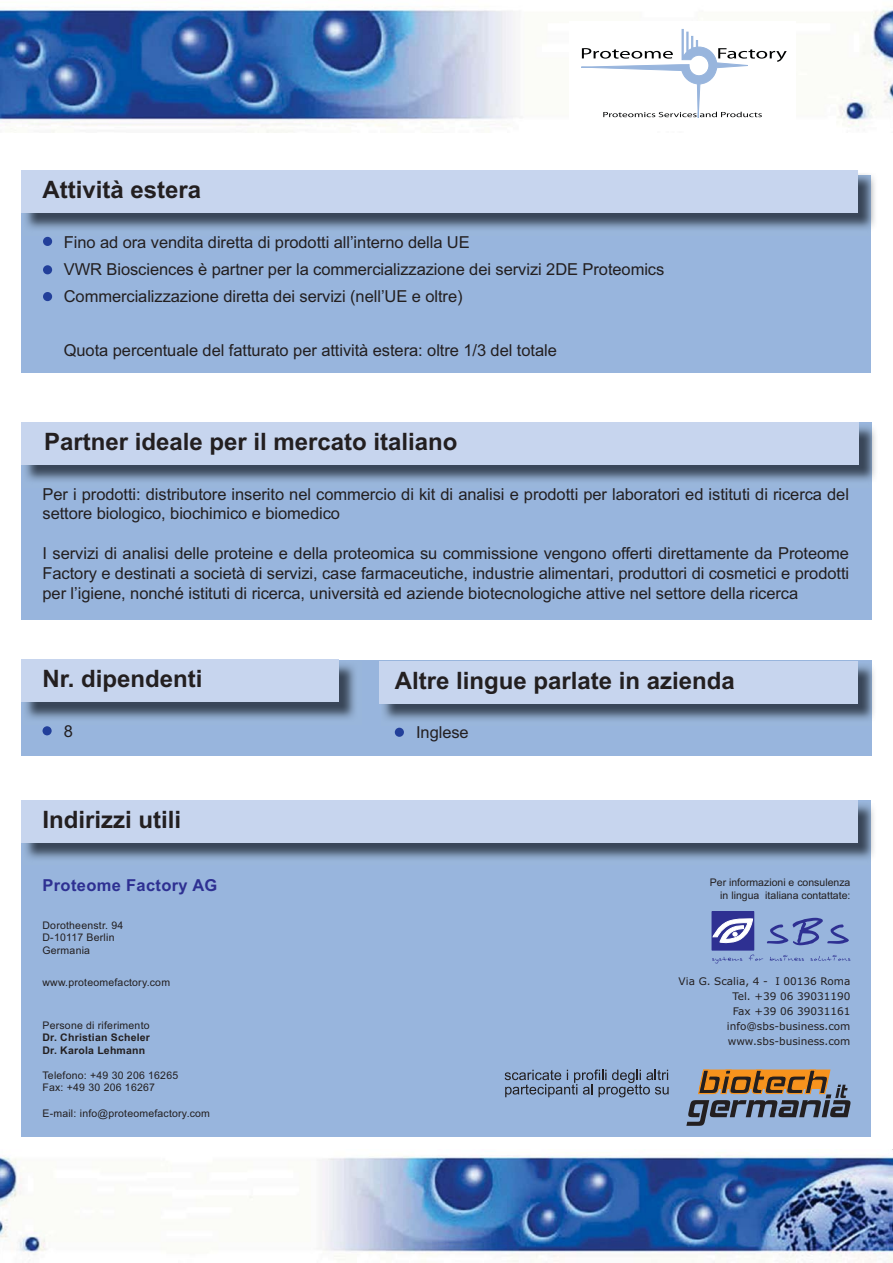
<style>
.page{position:relative;width:893px;height:1263px;background:#fff}
.page>*{position:absolute;margin:0;border:0;box-sizing:border-box;transform-origin:0 0}
.t1{font:700 24px "Arial";color:#231f20}
.t2{font:16.5px/19.8px "Arial";letter-spacing:-.005em;color:#231f20}
.t3{font:700 16.5px "Arial";letter-spacing:.02em;color:#2e3092}
.t4{font:10.5px/12.6px "Arial";letter-spacing:.02em;color:#231f20}
.t5{font:10.5px/15px "Verdana";color:#231f20;text-align:right}
.t6{font:10.5px/12.6px "Arial";color:#231f20;text-align:right}
.t7{font:700 10.5px/12.6px "Arial";letter-spacing:.02em;color:#231f20}
</style>
<div class="page">
<img style="left:0;top:1156px;width:892px;height:107px">
<div style="left:21px;top:175px;width:849px;height:197px;background:#98b5dd"></div>
<div style="left:21px;top:422px;width:850px;height:198px;background:#98b5dd"></div>
<div style="left:21px;top:801px;width:849px;height:336px;background:#98b5dd"></div>
<img style="left:25px;top:175px;width:845px;height:55px">
<div style="left:21px;top:170px;width:836px;height:43px;background:#c7d5ee"></div>
<img style="left:25px;top:425px;width:851px;height:62px">
<div style="left:21px;top:422px;width:838px;height:43px;background:#c7d5ee"></div>
<img style="left:23px;top:802px;width:851px;height:63px">
<div style="left:21px;top:800px;width:836px;height:42px;background:#c7d5ee"></div>
<div style="left:43px;top:237px;width:9px;height:9px;background:#223f9a;border-radius:50%"></div>
<div style="left:43px;top:265px;width:9px;height:9px;background:#223f9a;border-radius:50%"></div>
<div style="left:43px;top:292px;width:9px;height:9px;background:#223f9a;border-radius:50%"></div>
<img style="left:0;top:6px;width:892px;height:127px">
<div style="left:21px;top:660px;width:850px;height:95px;background:#98b5dd"></div>
<img style="left:25px;top:664px;width:331px;height:56px">
<div style="left:21px;top:660px;width:318px;height:42px;background:#c7d5ee"></div>
<img style="left:383px;top:663px;width:491px;height:63px">
<div style="left:379px;top:661px;width:478px;height:43px;background:#c7d5ee"></div>
<div style="left:43px;top:726px;width:9px;height:9px;background:#223f9a;border-radius:50%"></div>
<div style="left:395px;top:728px;width:9px;height:9px;background:#223f9a;border-radius:50%"></div>
<div style="left:570px;top:21px;width:226px;height:110px;background:#fff"></div>
<svg style="left:567px;top:29px;width:219px;height:100px"></svg>
<div style="left:712px;top:912px;width:41px;height:38px;background:#2e3092"></div>
<div style="left:711px;top:911px;width:43px;height:39px;border:1px solid #2e3092"></div>
<svg style="left:712px;top:918px;width:41px;height:25px"></svg>
<svg style="left:767px;top:918px;width:81px;height:27px"></svg>
<svg style="left:712px;top:957px;width:30px;height:6px"></svg>
<svg style="left:748px;top:955px;width:15px;height:6px"></svg>
<svg style="left:769px;top:955px;width:35px;height:6px"></svg>
<svg style="left:810px;top:955px;width:40px;height:6px"></svg>
<svg style="left:504px;top:1070px;width:164px;height:27px"></svg>
<svg style="left:686px;top:1069px;width:164px;height:57px"></svg>
<h1 class="t1" style="left:43px;top:181px;width:160px">Attività estera</h1>
<p class="t2" style="left:64px;top:230px;width:602px;line-height:27px">Fino ad ora vendita diretta di prodotti all’interno della UE<br>VWR Biosciences è partner per la commercializzazione dei servizi 2DE Proteomics<br>Commercializzazione diretta dei servizi (nell’UE e oltre)</p>
<p class="t2" style="left:64px;top:341px;width:494px">Quota percentuale del fatturato per attività estera: oltre 1/3 del totale</p>
<h1 class="t1" style="left:44px;top:433px;width:415px">Partner ideale per il mercato italiano</h1>
<p class="t2" style="left:43px;top:486px;width:808px">Per i prodotti: distributore inserito nel commercio di kit di analisi e prodotti per laboratori ed istituti di ricerca del settore biologico, biochimico e biomedico</p>
<p class="t2" style="left:43px;top:545px;width:808px;text-align:justify">I servizi di analisi delle proteine e della proteomica su commissione vengono offerti direttamente da Proteome Factory e destinati a società di servizi, case farmaceutiche, industrie alimentari, produttori di cosmetici e prodotti per l’igiene, nonché istituti di ricerca, università ed aziende biotecnologiche attive nel settore della ricerca</p>
<h1 class="t1" style="left:43px;top:670px;width:161px">Nr. dipendenti</h1>
<h1 class="t1" style="left:395px;top:672px;width:341px">Altre lingue parlate in azienda</h1>
<p class="t2" style="left:64px;top:723px;width:11px">8</p>
<p class="t2" style="left:416px;top:724px;width:54px">Inglese</p>
<h1 class="t1" style="left:43px;top:810px;width:140px">Indirizzi utili</h1>
<p class="t3" style="left:43px;top:879px;width:176px">Proteome Factory AG</p>
<p class="t4" style="left:43px;top:920px;width:82px">Dorotheenstr. 94<br>D-10117 Berlin<br>Germania</p>
<p class="t4" style="left:43px;top:978px;width:129px">www.proteomefactory.com</p>
<p class="t4" style="left:43px;top:1020px;width:109px">Persone di riferimento</p>
<p class="t7" style="left:43px;top:1032px;width:109px">Dr. Christian Scheler<br>Dr. Karola Lehmann</p>
<p class="t4" style="left:43px;top:1070px;width:137px">Telefono: +49 30 206 16265<br>Fax: +49 30 206 16267</p>
<p class="t4" style="left:43px;top:1108px;width:169px">E-mail: info@proteomefactory.com</p>
<p class="t6" style="left:709px;top:877px;width:142px">Per informazioni e consulenza in lingua italiana contattate:</p>
<p class="t5" style="left:678px;top:974px;width:173px">Via G. Scalia, 4 - I 00136 Roma<br>Tel. +39 06 39031190<br>Fax +39 06 39031161 info@sbs-business.com www.sbs-business.com</p>
</div>
